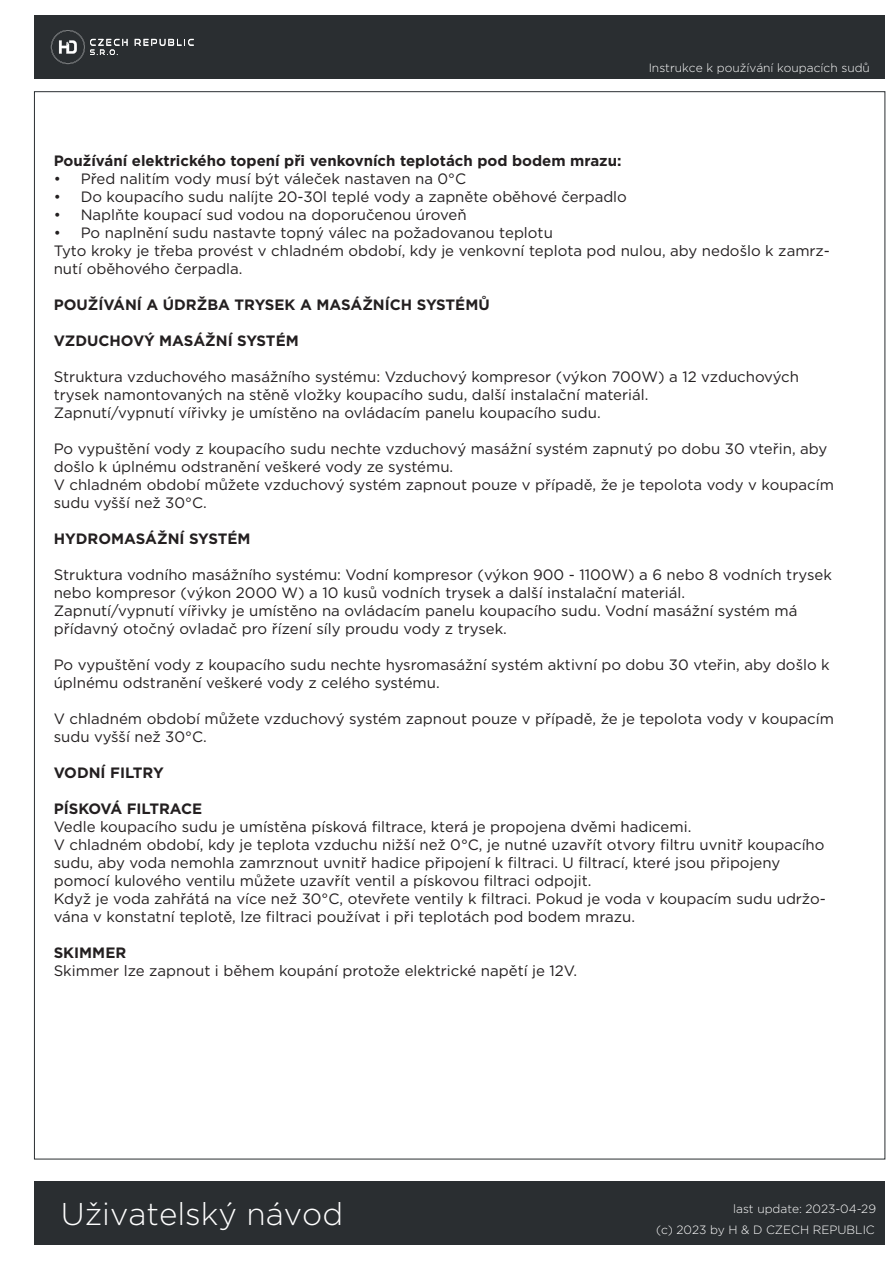
<style>
.page{position:relative;width:893px;height:1263px;background:#fff}
.page>*{position:absolute;margin:0;border:0;box-sizing:border-box;transform-origin:0 0}
.t1{font:300 31.5px "Gotham";color:#fff}
.t2{font:15px/18px "Gotham";color:#231f20}
.t3{font:700 15px "Gotham";color:#231f20}
.t4{font:300 12px/21px "Gotham";color:#fff;text-align:right}
</style>
<div class="page">
<div style="left:34px;top:1181px;width:851px;height:64px;background:#2a2e31"></div>
<div style="left:34px;top:15px;width:851px;height:64px;background:#2a2e31"></div>
<svg style="left:135px;top:39px;width:59px;height:7px"></svg>
<svg style="left:51px;top:30px;width:77px;height:34px"></svg>
<p class="t4" style="left:649px;top:57px;width:223px">Instrukce k používání koupacích sudů</p>
<p class="t3" style="left:54px;top:151px;width:569px">Používání elektrického topení při venkovních teplotách pod bodem mrazu:</p>
<p class="t2" style="left:54px;top:170px;width:414px">• Před nalitím vody musí být váleček nastaven na 0°C</p>
<p class="t2" style="left:54px;top:188px;width:575px">• Do koupacího sudu nalíjte 20-30l teplé vody a zapněte oběhové čerpadlo</p>
<p class="t2" style="left:54px;top:206px;width:414px">• Naplňte koupací sud vodou na doporučenou úroveň</p>
<p class="t2" style="left:54px;top:224px;width:778px">• Po naplnění sudu nastavte topný válec na požadovanou teplotu<br>Tyto kroky je třeba provést v chladném období, kdy je venkovní teplota pod nulou, aby nedošlo k zamrz&shy;nutí oběhového čerpadla.</p>
<p class="t3" style="left:54px;top:295px;width:437px">POUŽÍVÁNÍ A ÚDRŽBA TRYSEK A MASÁŽNÍCH SYSTÉMŮ</p>
<p class="t3" style="left:54px;top:331px;width:247px">VZDUCHOVÝ MASÁŽNÍ SYSTÉM</p>
<p class="t2" style="left:54px;top:368px;width:747px">Struktura vzduchového masážního systému: Vzduchový kompresor (výkon 700W) a 12 vzduchových trysek namontovaných na stěně vložky koupacího sudu, další instalační materiál.<br>Zapnutí/vypnutí vířivky je umístěno na ovládacím panelu koupacího sudu.</p>
<p class="t2" style="left:54px;top:440px;width:782px">Po vypuštění vody z koupacího sudu nechte vzduchový masážní systém zapnutý po dobu 30 vteřin, aby došlo k úplnému odstranění veškeré vody ze systému.<br>V chladném období můžete vzduchový systém zapnout pouze v případě, že je tepolota vody v koupacím sudu vyšší než 30°C.</p>
<p class="t3" style="left:54px;top:529px;width:198px">HYDROMASÁŽNÍ SYSTÉM</p>
<p class="t2" style="left:54px;top:566px;width:780px">Struktura vodního masážního systému: Vodní kompresor (výkon 900 - 1100W) a 6 nebo 8 vodních trysek nebo kompresor (výkon 2000 W) a 10 kusů vodních trysek a další instalační materiál.<br>Zapnutí/vypnutí vířivky je umístěno na ovládacím panelu koupacího sudu. Vodní masážní systém má přídavný otočný ovladač pro řízení síly proudu vody z trysek.</p>
<p class="t2" style="left:54px;top:656px;width:778px">Po vypuštění vody z koupacího sudu nechte hysromasážní systém aktivní po dobu 30 vteřin, aby došlo k úplnému odstranění veškeré vody z celého systému.</p>
<p class="t2" style="left:54px;top:710px;width:782px">V chladném období můžete vzduchový systém zapnout pouze v případě, že je tepolota vody v koupacím sudu vyšší než 30°C.</p>
<p class="t3" style="left:54px;top:763px;width:112px">VODNÍ FILTRY</p>
<p class="t3" style="left:54px;top:799px;width:150px">PÍSKOVÁ FILTRACE</p>
<p class="t2" style="left:54px;top:818px;width:774px">Vedle koupacího sudu je umístěna písková filtrace, která je propojena dvěmi hadicemi.<br>V chladném období, kdy je teplota vzduchu nižší než 0°C, je nutné uzavřít otvory filtru uvnitř koupacího sudu, aby voda nemohla zamrznout uvnitř hadice připojení k filtraci. U filtrací, které jsou připojeny pomocí kulového ventilu můžete uzavřít ventil a pískovou filtraci odpojit.<br>Když je voda zahřátá na více než 30°C, otevřete ventily k filtraci. Pokud je voda v koupacím sudu udržo&shy;vána v konstatní teplotě, lze filtraci používat i při teplotách pod bodem mrazu.</p>
<p class="t3" style="left:54px;top:943px;width:74px">SKIMMER</p>
<p class="t2" style="left:54px;top:962px;width:525px">Skimmer lze zapnout i během koupání protože elektrické napětí je 12V.</p>
<h1 class="t1" style="left:61px;top:1194px;width:284px">Uživatelský návod</h1>
<p class="t4" style="left:656px;top:1198px;width:221px">last update: 2023-04-29<br>(c) 2023 by H &amp; D CZECH REPUBLIC</p>
</div>
